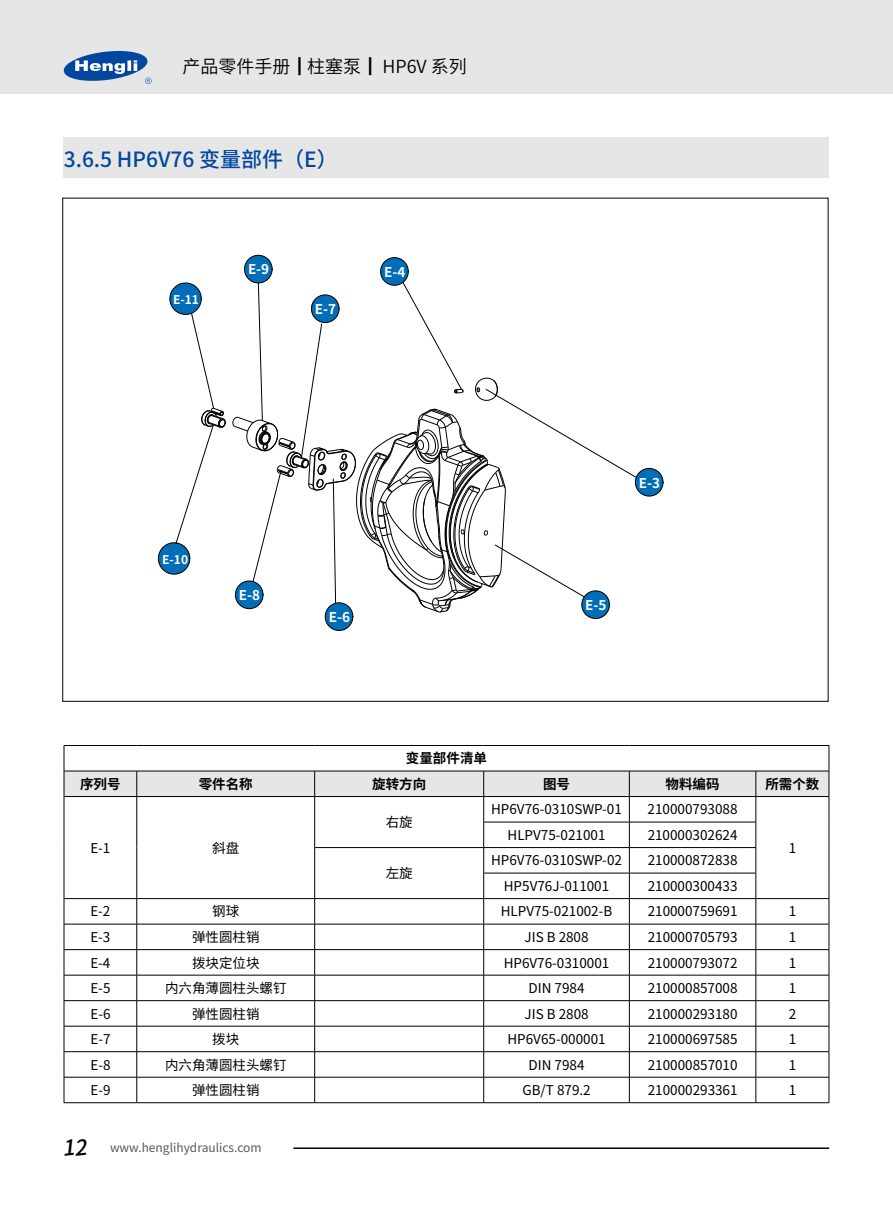
<style>
.page{position:relative;width:893px;height:1212px;background:#fff}
.page>*{position:absolute;margin:0;border:0;box-sizing:border-box;transform-origin:0 0}
.t1{font:500 21px "Noto Sans Hans";color:#00479d}
.t2{font:600 18px "Noto Sans Hans";color:#000}
.t3{font:13.5px "Noto Sans Hans";color:#000}
.t4{font:700 13.5px "Noto Sans Hans";color:#000}
.t5{font:700 13.5px "Noto Sans Hans";color:#fff}
.t6{font:12px "Noto Sans Hans";color:#595757}
.t7{font:700 12px "Noto Sans Hans";color:#fff}
</style>
<div class="page">
<div style="left:0;top:0;width:893px;height:94px;background:#e6e6e6"></div>
<svg style="left:63px;top:51px;width:89px;height:33px"></svg>
<hr style="left:293px;top:1147px;width:536px;height:2px;background:#000">
<hr style="left:64px;top:745px;width:73px;height:1px;background:#000">
<hr style="left:137px;top:745px;width:178px;height:1px;background:#000">
<hr style="left:315px;top:745px;width:169px;height:1px;background:#000">
<hr style="left:484px;top:745px;width:145px;height:1px;background:#000">
<hr style="left:629px;top:745px;width:127px;height:1px;background:#000">
<hr style="left:756px;top:745px;width:73px;height:1px;background:#000">
<hr style="left:64px;top:1102px;width:73px;height:1px;background:#000">
<hr style="left:137px;top:1102px;width:178px;height:1px;background:#000">
<hr style="left:315px;top:1102px;width:169px;height:1px;background:#000">
<hr style="left:484px;top:1102px;width:145px;height:1px;background:#000">
<hr style="left:629px;top:1102px;width:127px;height:1px;background:#000">
<hr style="left:756px;top:1102px;width:73px;height:1px;background:#000">
<svg style="left:64px;top:746px;width:766px;height:356px"></svg>
<hr style="left:484px;top:796px;width:145px;height:1px;background:#000">
<hr style="left:629px;top:796px;width:127px;height:1px;background:#000">
<hr style="left:756px;top:796px;width:73px;height:1px;background:#000">
<div style="left:158px;top:542px;width:32px;height:32px;background:#036eb8;border:1px solid #000;border-radius:50%"></div>
<div style="left:169px;top:283px;width:33px;height:32px;background:#036eb8;border:1px solid #000;border-radius:50%"></div>
<div style="left:244px;top:255px;width:28px;height:28px;background:#036eb8;border:1px solid #000;border-radius:50%"></div>
<div style="left:380px;top:257px;width:29px;height:29px;background:#036eb8;border:1px solid #000;border-radius:50%"></div>
<div style="left:635px;top:468px;width:28px;height:28px;background:#036eb8;border:1px solid #000;border-radius:50%"></div>
<div style="left:325px;top:602px;width:28px;height:29px;background:#036eb8;border:1px solid #000;border-radius:50%"></div>
<svg style="left:581px;top:590px;width:29px;height:29px"></svg>
<svg style="left:175px;top:308px;width:51px;height:236px"></svg>
<svg style="left:232px;top:281px;width:405px;height:331px"></svg>
<div style="left:64px;top:137px;width:765px;height:40px;background:#e6e6e6"></div>
<h2 class="t2" style="left:183px;top:56px;width:286px">产品零件手册 ▏柱塞泵 ▏HP6V 系列</h2>
<h1 class="t1" style="left:64px;top:147px;width:275px">3.6.5 HP6V76 变量部件（E）</h1>
<p class="t7" style="left:173px;top:292px;width:27px">E-11</p>
<p class="t5" style="left:248px;top:262px;width:23px">E-9</p>
<p class="t5" style="left:315px;top:301px;width:23px">E-7</p>
<p class="t5" style="left:384px;top:264px;width:23px">E-4</p>
<p class="t7" style="left:162px;top:552px;width:27px">E-10</p>
<p class="t5" style="left:239px;top:587px;width:23px">E-8</p>
<p class="t5" style="left:329px;top:609px;width:23px">E-6</p>
<p class="t4" style="left:406px;top:751px;width:82px">变量部件清单</p>
<p class="t5" style="left:639px;top:475px;width:23px">E-3</p>
<p class="t5" style="left:585px;top:597px;width:23px">E-5</p>
<p class="t4" style="left:80px;top:776px;width:42px">序列号</p>
<p class="t4" style="left:199px;top:776px;width:55px">零件名称</p>
<p class="t4" style="left:372px;top:776px;width:55px">旋转方向</p>
<p class="t4" style="left:543px;top:776px;width:28px">图号</p>
<p class="t4" style="left:666px;top:776px;width:55px">物料编码</p>
<p class="t4" style="left:765px;top:776px;width:55px">所需个数</p>
<p class="t3" style="left:90px;top:840px;width:22px">E-1</p>
<p class="t3" style="left:212px;top:840px;width:28px">斜盘</p>
<p class="t3" style="left:386px;top:814px;width:28px">右旋</p>
<p class="t3" style="left:386px;top:866px;width:28px">左旋</p>
<p class="t3" style="left:491px;top:802px;width:132px">HP6V76-0310SWP-01</p>
<p class="t3" style="left:648px;top:802px;width:91px">210000793088</p>
<p class="t3" style="left:507px;top:827px;width:100px">HLPV75-021001</p>
<p class="t3" style="left:648px;top:827px;width:91px">210000302624</p>
<p class="t3" style="left:491px;top:853px;width:132px">HP6V76-0310SWP-02</p>
<p class="t3" style="left:648px;top:853px;width:91px">210000872838</p>
<p class="t3" style="left:504px;top:878px;width:107px">HP5V76J-011001</p>
<p class="t3" style="left:648px;top:878px;width:91px">210000300433</p>
<p class="t3" style="left:789px;top:840px;width:9px">1</p>
<p class="t3" style="left:90px;top:904px;width:22px">E-2</p>
<p class="t3" style="left:212px;top:904px;width:29px">钢球</p>
<p class="t3" style="left:501px;top:904px;width:113px">HLPV75-021002-B</p>
<p class="t3" style="left:648px;top:904px;width:91px">210000759691</p>
<p class="t3" style="left:789px;top:904px;width:9px">1</p>
<p class="t3" style="left:90px;top:929px;width:22px">E-3</p>
<p class="t3" style="left:192px;top:929px;width:69px">弹性圆柱销</p>
<p class="t3" style="left:524px;top:929px;width:66px">JIS B 2808</p>
<p class="t3" style="left:648px;top:929px;width:91px">210000705793</p>
<p class="t3" style="left:789px;top:929px;width:9px">1</p>
<p class="t3" style="left:90px;top:955px;width:22px">E-4</p>
<p class="t3" style="left:192px;top:955px;width:69px">拨块定位块</p>
<p class="t3" style="left:504px;top:955px;width:107px">HP6V76-0310001</p>
<p class="t3" style="left:648px;top:955px;width:91px">210000793072</p>
<p class="t3" style="left:789px;top:955px;width:9px">1</p>
<p class="t3" style="left:90px;top:980px;width:22px">E-5</p>
<p class="t3" style="left:165px;top:980px;width:123px">内六角薄圆柱头螺钉</p>
<p class="t3" style="left:529px;top:980px;width:57px">DIN 7984</p>
<p class="t3" style="left:648px;top:980px;width:91px">210000857008</p>
<p class="t3" style="left:789px;top:980px;width:9px">1</p>
<p class="t3" style="left:90px;top:1006px;width:22px">E-6</p>
<p class="t3" style="left:192px;top:1006px;width:69px">弹性圆柱销</p>
<p class="t3" style="left:524px;top:1006px;width:66px">JIS B 2808</p>
<p class="t3" style="left:648px;top:1006px;width:91px">210000293180</p>
<p class="t3" style="left:789px;top:1006px;width:9px">2</p>
<p class="t3" style="left:90px;top:1031px;width:22px">E-7</p>
<p class="t3" style="left:212px;top:1031px;width:28px">拨块</p>
<p class="t3" style="left:507px;top:1031px;width:100px">HP6V65-000001</p>
<p class="t3" style="left:648px;top:1031px;width:91px">210000697585</p>
<p class="t3" style="left:789px;top:1031px;width:9px">1</p>
<p class="t3" style="left:90px;top:1057px;width:22px">E-8</p>
<p class="t3" style="left:165px;top:1057px;width:123px">内六角薄圆柱头螺钉</p>
<p class="t3" style="left:529px;top:1057px;width:57px">DIN 7984</p>
<p class="t3" style="left:648px;top:1057px;width:91px">210000857010</p>
<p class="t3" style="left:789px;top:1057px;width:9px">1</p>
<p class="t3" style="left:90px;top:1082px;width:22px">E-9</p>
<p class="t3" style="left:192px;top:1082px;width:69px">弹性圆柱销</p>
<p class="t3" style="left:522px;top:1082px;width:70px">GB/T 879.2</p>
<p class="t3" style="left:648px;top:1082px;width:91px">210000293361</p>
<p class="t3" style="left:789px;top:1082px;width:9px">1</p>
<p class="t6" style="left:110px;top:1141px;width:153px">www.henglihydraulics.com</p>
</div>
